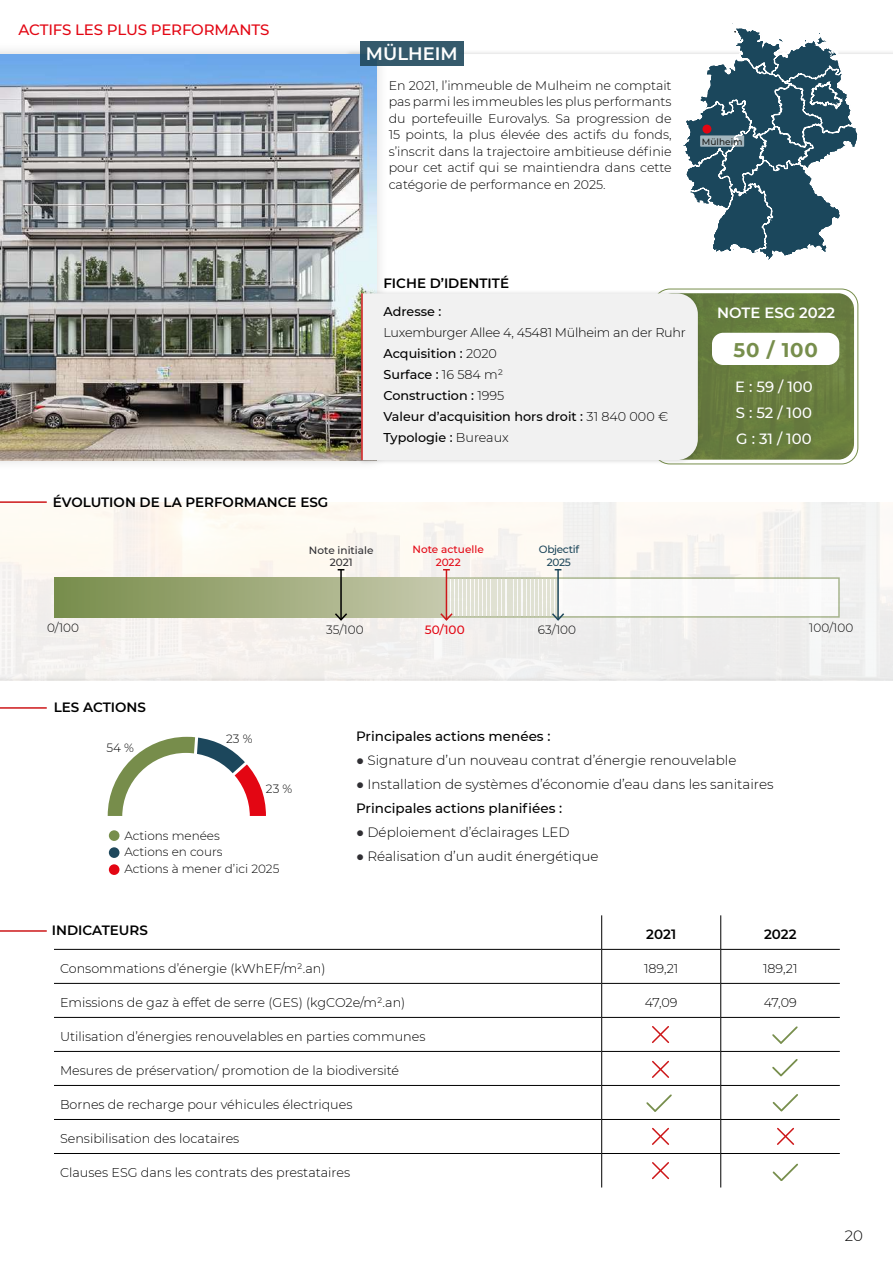
<style>
.page{position:relative;width:893px;height:1263px;background:#fff}
.page>*{position:absolute;margin:0;border:0;box-sizing:border-box;transform-origin:0 0}
.t1{font:700 19.8px "Montserrat";color:#778e4c}
.t2{font:600 18px "Montserrat";color:#fff}
.t3{font:500 15px "Montserrat";letter-spacing:-.01em;color:#e30613}
.t4{font:300 15px "Montserrat";color:#000}
.t5{font:500 14.85px/26.4px "Montserrat";color:#fff;text-align:justify}
.t6{font:600 14.85px "Montserrat";color:#fff}
.t7{font:300 13.5px/24px "Montserrat";color:#000}
.t8{font:600 13.5px "Montserrat";color:#000}
.t9{font:500 13.5px "Montserrat";color:#000}
.t10{font:300 12.75px "Montserrat";color:#000}
.t11{font:500 12.75px/21px "Montserrat";color:#000}
.t12{font:300 12.6px/16.5px "Montserrat";color:#000;text-align:justify}
.t13{font:300 12px/16.5px "Montserrat";color:#000}
.t14{font:500 12px "Montserrat";color:#e30613}
.t15{font:500 10.5px/12.6px "Montserrat";color:#302f33;text-align:center}
.t16{font:500 10.5px/12.6px "Montserrat";color:#e30613;text-align:center}
.t17{font:500 10.5px/12.6px "Montserrat";letter-spacing:-.03em;color:#1f485c;text-align:center}
.t18{font:500 9px "Montserrat";color:#1e1e1c}
.s1{font-weight:300}
.s2{font-family:"Arial";font-weight:400;color:#302f33}
.s3{font-weight:500}
</style>
<div class="page">
<svg style="left:0;top:680px;width:893px;height:508px"></svg>
<img style="left:0;top:502px;width:893px;height:178px">
<svg style="left:666px;top:288px;width:193px;height:71px"></svg>
<div style="left:0;top:42px;width:388px;height:430px;background:#f8f8f8"></div>
<img style="left:0;top:54px;width:376px;height:406px">
<div style="left:653px;top:289px;width:205px;height:175px;border:1px solid #778e4c;border-radius:17px"></div>
<img style="left:702px;top:293px;width:152px;height:167px">
<div style="left:712px;top:333px;width:127px;height:32px;background:#fff;border-radius:11px"></div>
<div style="left:357px;top:289px;width:345px;height:176px;background:#000;opacity:.15"></div>
<div style="left:363px;top:293px;width:335px;height:167px;background:#f1f1f1"></div>
<hr style="left:720px;top:915px;width:1px;height:34px;background:#000">
<hr style="left:54px;top:949px;width:548px;height:1px;background:#000">
<hr style="left:602px;top:949px;width:119px;height:1px;background:#000">
<hr style="left:721px;top:949px;width:119px;height:1px;background:#000">
<hr style="left:601px;top:915px;width:1px;height:34px;background:#000">
<hr style="left:601px;top:950px;width:1px;height:33px;background:#000">
<hr style="left:720px;top:950px;width:1px;height:33px;background:#000">
<hr style="left:54px;top:983px;width:548px;height:1px;background:#000">
<hr style="left:602px;top:983px;width:119px;height:1px;background:#000">
<hr style="left:601px;top:984px;width:1px;height:33px;background:#000">
<hr style="left:721px;top:983px;width:119px;height:1px;background:#000">
<hr style="left:720px;top:984px;width:1px;height:33px;background:#000">
<hr style="left:54px;top:1017px;width:548px;height:1px;background:#000">
<hr style="left:602px;top:1017px;width:119px;height:1px;background:#000">
<hr style="left:601px;top:1018px;width:1px;height:33px;background:#000">
<hr style="left:721px;top:1017px;width:119px;height:1px;background:#000">
<hr style="left:720px;top:1018px;width:1px;height:33px;background:#000">
<hr style="left:54px;top:1051px;width:548px;height:1px;background:#000">
<hr style="left:602px;top:1051px;width:119px;height:1px;background:#000">
<hr style="left:601px;top:1052px;width:1px;height:33px;background:#000">
<hr style="left:721px;top:1051px;width:119px;height:1px;background:#000">
<hr style="left:720px;top:1052px;width:1px;height:33px;background:#000">
<hr style="left:54px;top:1085px;width:548px;height:1px;background:#000">
<hr style="left:602px;top:1085px;width:119px;height:1px;background:#000">
<hr style="left:601px;top:1086px;width:1px;height:33px;background:#000">
<hr style="left:721px;top:1085px;width:119px;height:1px;background:#000">
<hr style="left:720px;top:1086px;width:1px;height:33px;background:#000">
<hr style="left:54px;top:1119px;width:548px;height:1px;background:#000">
<hr style="left:602px;top:1119px;width:119px;height:1px;background:#000">
<hr style="left:601px;top:1120px;width:1px;height:33px;background:#000">
<hr style="left:721px;top:1119px;width:119px;height:1px;background:#000">
<hr style="left:720px;top:1120px;width:1px;height:33px;background:#000">
<hr style="left:54px;top:1153px;width:548px;height:1px;background:#000">
<hr style="left:602px;top:1153px;width:119px;height:1px;background:#000">
<hr style="left:601px;top:1154px;width:1px;height:33px;background:#000">
<hr style="left:721px;top:1153px;width:119px;height:1px;background:#000">
<hr style="left:720px;top:1154px;width:1px;height:33px;background:#000">
<svg style="left:650px;top:1059px;width:20px;height:20px"></svg>
<svg style="left:650px;top:1024px;width:20px;height:20px"></svg>
<svg style="left:650px;top:1160px;width:20px;height:20px"></svg>
<svg style="left:650px;top:1126px;width:20px;height:20px"></svg>
<svg style="left:775px;top:1126px;width:20px;height:20px"></svg>
<svg style="left:645px;top:1093px;width:28px;height:20px"></svg>
<svg style="left:771px;top:1025px;width:28px;height:20px"></svg>
<svg style="left:771px;top:1057px;width:28px;height:21px"></svg>
<svg style="left:771px;top:1162px;width:29px;height:21px"></svg>
<svg style="left:771px;top:1092px;width:29px;height:21px"></svg>
<hr style="left:0;top:501px;width:47px;height:2px;background:#cd1719">
<hr style="left:361px;top:293px;width:2px;height:167px;background:#cd1719">
<hr style="left:340px;top:570px;width:2px;height:50px;background:#000">
<hr style="left:446px;top:570px;width:1px;height:50px;background:#cd1719">
<hr style="left:0;top:707px;width:47px;height:2px;background:#cd1719">
<hr style="left:0;top:930px;width:47px;height:2px;background:#cd1719">
<svg style="left:682px;top:23px;width:177px;height:237px"></svg>
<svg style="left:700px;top:135px;width:44px;height:12px"></svg>
<div style="left:702px;top:125px;width:9px;height:9px;background:#e30613;border-radius:50%"></div>
<div style="left:122px;top:753px;width:128px;height:127px;background:#fff;border-radius:50%"></div>
<div style="left:109px;top:830px;width:10px;height:11px;background:#778e4c;border-radius:50%"></div>
<div style="left:109px;top:847px;width:10px;height:11px;background:#1f485c;border-radius:50%"></div>
<div style="left:109px;top:864px;width:10px;height:11px;background:#e30613;border-radius:50%"></div>
<svg style="left:108px;top:730px;width:158px;height:102px"></svg>
<div style="left:360px;top:42px;width:104px;height:24px;background:linear-gradient(to right,#30576b,#375b6c)"></div>
<hr style="left:557px;top:570px;width:2px;height:50px;background:#1f485c">
<svg style="left:53px;top:576px;width:787px;height:46px"></svg>
<p class="t3" style="left:18px;top:19px;width:252px">ACTIFS LES PLUS PERFORMANTS</p>
<h2 class="t2" style="left:366px;top:41px;width:93px">MÜLHEIM</h2>
<p class="t12" style="left:389px;top:76px;width:284px">En 2021, l’immeuble de Mulheim ne comptait pas parmi les immeubles les plus performants du portefeuille Eurovalys. Sa progression de 15 points, la plus élevée des actifs du fonds, s’inscrit dans la trajectoire ambitieuse définie pour cet actif qui se maintiendra dans cette catégorie de performance en 2025.</p>
<p class="t18" style="left:702px;top:135px;width:42px">Mülheim</p>
<p class="t8" style="left:383px;top:274px;width:127px">FICHE D’IDENTITÉ</p>
<p class="t8" style="left:53px;top:493px;width:277px">ÉVOLUTION DE LA PERFORMANCE ESG</p>
<p class="t11" style="left:383px;top:301px;width:59px">Adresse :</p>
<p class="t11" style="left:383px;top:322px;width:304px"><span class="s1">Luxemburger Allee 4, 45481 Mülheim an der Ruhr<br></span>Acquisition : <span class="s1">2020<br></span>Surface : <span class="s1">16 584 m²<br></span>Construction : <span class="s1">1995<br></span>Valeur d’acquisition hors droit : <span class="s1">31 840 000 €<br></span>Typologie : <span class="s1">Bureaux</span></p>
<p class="t15" style="left:309px;top:543px;width:66px">Note initiale<br>2021</p>
<p class="t16" style="left:413px;top:543px;width:73px">Note actuelle<br>2022</p>
<p class="t17" style="left:539px;top:543px;width:42px">Objectif<br>2025</p>
<p class="t6" style="left:717px;top:302px;width:119px">NOTE ESG 2022</p>
<h1 class="t1" style="left:734px;top:336px;width:86px">50 / 100</h1>
<p class="t5" style="left:735px;top:373px;width:79px">E : 59 / 100<br>S : 52 / 100<br>G : 31 / 100</p>
<p class="t13" style="left:47px;top:619px;width:33px">0/100</p>
<p class="t13" style="left:326px;top:621px;width:39px">35/100</p>
<p class="t14" style="left:425px;top:621px;width:41px">50/100</p>
<p class="t13" style="left:538px;top:621px;width:40px">63/100</p>
<p class="t13" style="left:809px;top:619px;width:46px">100/100</p>
<p class="t8" style="left:54px;top:698px;width:94px">LES ACTIONS</p>
<p class="t13" style="left:107px;top:739px;width:29px">54 %</p>
<p class="t13" style="left:226px;top:730px;width:28px">23 %</p>
<p class="t13" style="left:266px;top:780px;width:28px">23 %</p>
<p class="t13" style="left:124px;top:827px;width:157px">Actions menées<br>Actions en cours<br>Actions à mener d’ici 2025</p>
<p class="t8" style="left:52px;top:921px;width:98px">INDICATEURS</p>
<p class="t9" style="left:356px;top:727px;width:196px">Principales actions menées :</p>
<p class="t7" style="left:356px;top:748px;width:382px"><span class="s2">●</span> Signature d’un nouveau contrat d’énergie renouvelable</p>
<p class="t7" style="left:356px;top:772px;width:419px"><span class="s2">●</span> Installation de systèmes d’économie d’eau dans les sanitaires<br><span class="s3">Principales actions planifiées :</span></p>
<p class="t7" style="left:356px;top:820px;width:215px"><span class="s2">●</span> Déploiement d’éclairages LED</p>
<p class="t7" style="left:356px;top:844px;width:244px"><span class="s2">●</span> Réalisation d’un audit énergétique</p>
<p class="t8" style="left:646px;top:924px;width:31px">2021</p>
<p class="t8" style="left:764px;top:924px;width:34px">2022</p>
<p class="t10" style="left:60px;top:959px;width:267px">Consommations d’énergie (kWhEF/m².an)</p>
<p class="t10" style="left:644px;top:959px;width:36px">189,21</p>
<p class="t10" style="left:763px;top:959px;width:36px">189,21</p>
<p class="t10" style="left:60px;top:993px;width:347px">Emissions de gaz à effet de serre (GES) (kgCO2e/m².an)</p>
<p class="t10" style="left:645px;top:993px;width:34px">47,09</p>
<p class="t10" style="left:764px;top:993px;width:34px">47,09</p>
<p class="t10" style="left:60px;top:1027px;width:367px">Utilisation d’énergies renouvelables en parties communes</p>
<p class="t10" style="left:60px;top:1061px;width:341px">Mesures de préservation/ promotion de la biodiversité</p>
<p class="t10" style="left:60px;top:1095px;width:294px">Bornes de recharge pour véhicules électriques</p>
<p class="t10" style="left:60px;top:1129px;width:181px">Sensibilisation des locataires</p>
<p class="t10" style="left:60px;top:1163px;width:292px">Clauses ESG dans les contrats des prestataires</p>
<p class="t4" style="left:845px;top:1226px;width:20px">20</p>
</div>
